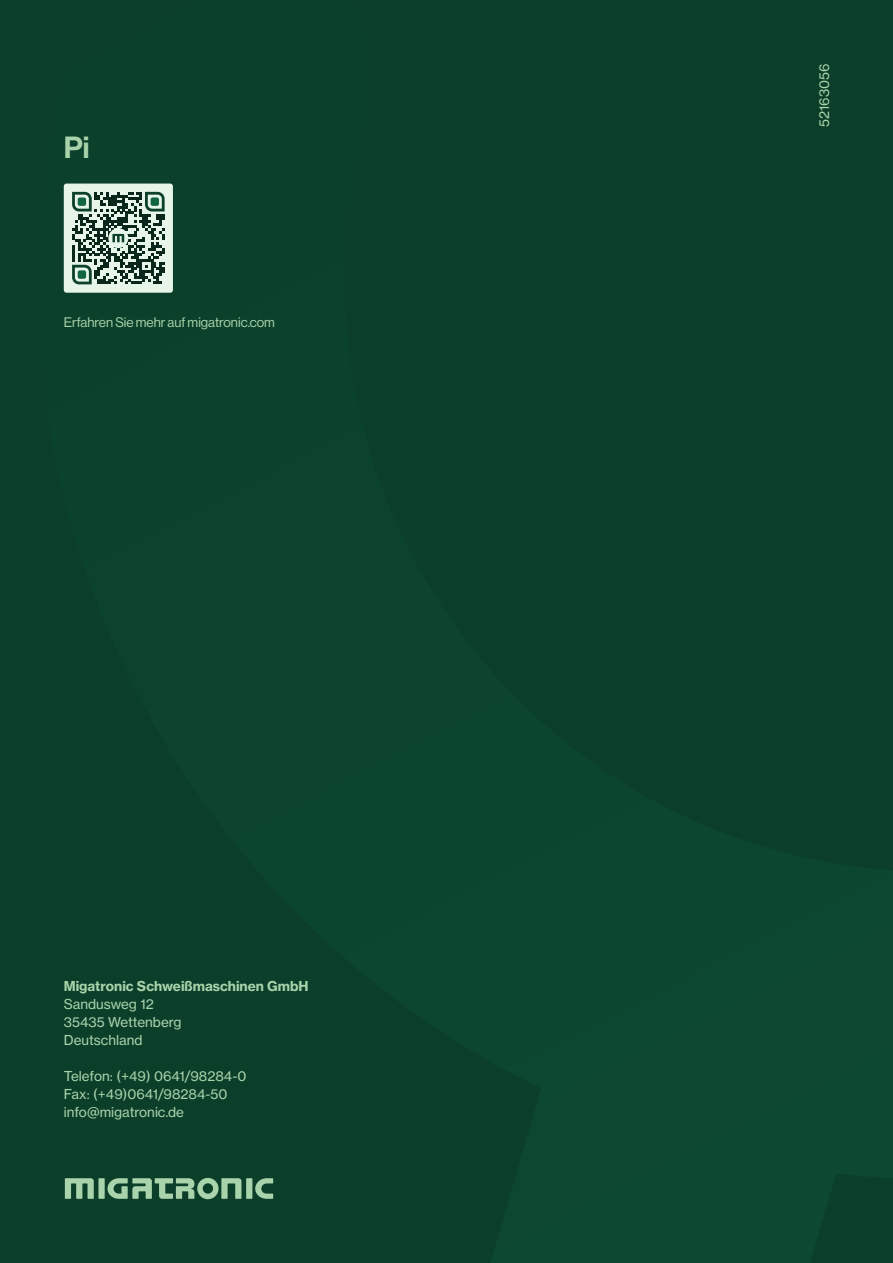
<style>
.page{position:relative;width:893px;height:1263px;background:#0b3f2a}
.page>*{position:absolute;margin:0;border:0;box-sizing:border-box;transform-origin:0 0}
.t1{font:30px "N Haas Grotesk DS Pro 65 Md";color:#a9d3ab}
.t2{font:13.5px/18px "N Haas Grotesk TX Pro 55 Rg";color:#a9d3ab}
.t3{font:13.5px "N Haas Grotesk DS Pro 55 Rg";color:#a9d3ab}
.t4{font:13.5px "N Haas Grotesk TX Pro 75 Bd";color:#a9d3ab}
</style>
<div class="page">
<div style="left:64px;top:184px;width:109px;height:109px;background:#e6f5e7;border-radius:3px"></div>
<svg style="left:72px;top:191px;width:93px;height:94px"></svg>
<div style="left:98px;top:1178px;width:7px;height:21px;background:#a9d3ab"></div>
<div style="left:246px;top:1178px;width:6px;height:21px;background:#a9d3ab"></div>
<svg style="left:255px;top:1178px;width:18px;height:21px"></svg>
<svg style="left:65px;top:1178px;width:29px;height:21px"></svg>
<svg style="left:107px;top:1178px;width:134px;height:21px;background:#689676"></svg>
<h1 class="t1" style="left:64px;top:130px;width:27px">Pi</h1>
<p class="t3" style="left:64px;top:314px;width:213px">Erfahren Sie mehr auf migatronic.com</p>
<p class="t4" style="left:64px;top:978px;width:246px">Migatronic Schweißmaschinen GmbH</p>
<p class="t2" style="left:64px;top:995px;width:119px">Sandusweg 12<br>35435 Wettenberg<br>Deutschland</p>
<p class="t2" style="left:64px;top:1067px;width:184px">Telefon: (+49) 0641/98284-0<br>Fax: (+49)0641/98284-50 info@migatronic.de</p>
<p class="t2" style="left:815px;top:127px;width:65px;rotate:-90deg">52163056</p>
</div>
